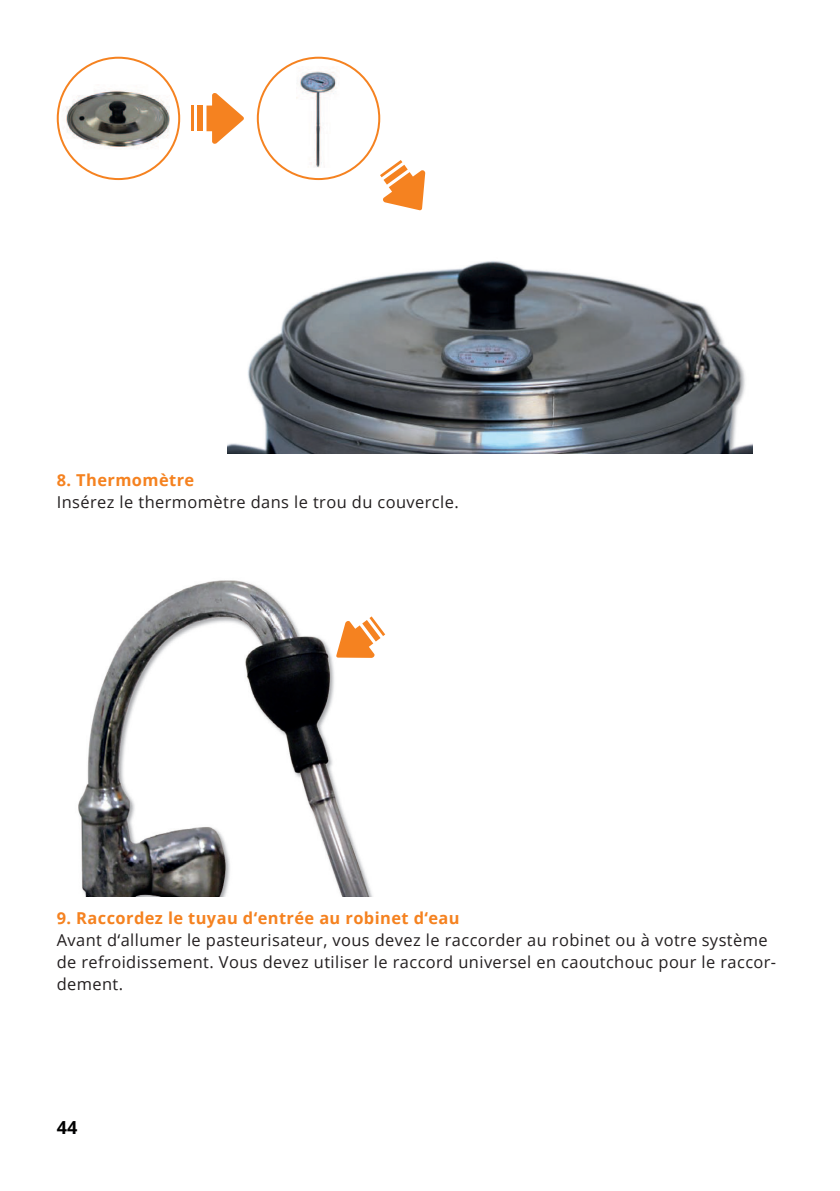
<style>
.page{position:relative;width:840px;height:1191px;background:#fff}
.page>*{position:absolute;margin:0;border:0;box-sizing:border-box;transform-origin:0 0}
.t1{font:700 18px "Open Sans";color:#000001}
.t2{font:16.4px/22px "Open Sans";letter-spacing:.025em;color:#231f20}
.t3{font:700 16.4px "Open Sans";letter-spacing:.025em;color:#f58220}
</style>
<div class="page">
<img style="left:227px;top:261px;width:525px;height:193px">
<img style="left:78px;top:580px;width:308px;height:316px">
<svg style="left:336px;top:616px;width:49px;height:42px"></svg>
<img style="left:61px;top:84px;width:114px;height:68px">
<div style="left:57px;top:57px;width:123px;height:123px;border:2px solid #f58220;border-radius:50%"></div>
<img style="left:296px;top:71px;width:41px;height:97px">
<div style="left:257px;top:57px;width:123px;height:123px;border:2px solid #f58220;border-radius:50%"></div>
<svg style="left:206px;top:93px;width:38px;height:51px"></svg>
<div style="left:197px;top:105px;width:6px;height:26px;background:#f58220"></div>
<hr style="left:191px;top:105px;width:3px;height:26px;background:#f58220">
<svg style="left:380px;top:160px;width:45px;height:50px"></svg>
<p class="t3" style="left:57px;top:468px;width:139px">8. Thermomètre</p>
<p class="t2" style="left:57px;top:491px;width:403px">Insérez le thermomètre dans le trou du couvercle.</p>
<p class="t3" style="left:57px;top:906px;width:404px">9. Raccordez le tuyau d‘entrée au robinet d‘eau</p>
<p class="t2" style="left:57px;top:929px;width:720px">Avant d‘allumer le pasteurisateur, vous devez le raccorder au robinet ou à votre système de refroidissement. Vous devez utiliser le raccord universel en caoutchouc pour le raccor&shy;dement.</p>
<p class="t1" style="left:57px;top:1115px;width:22px">44</p>
</div>
